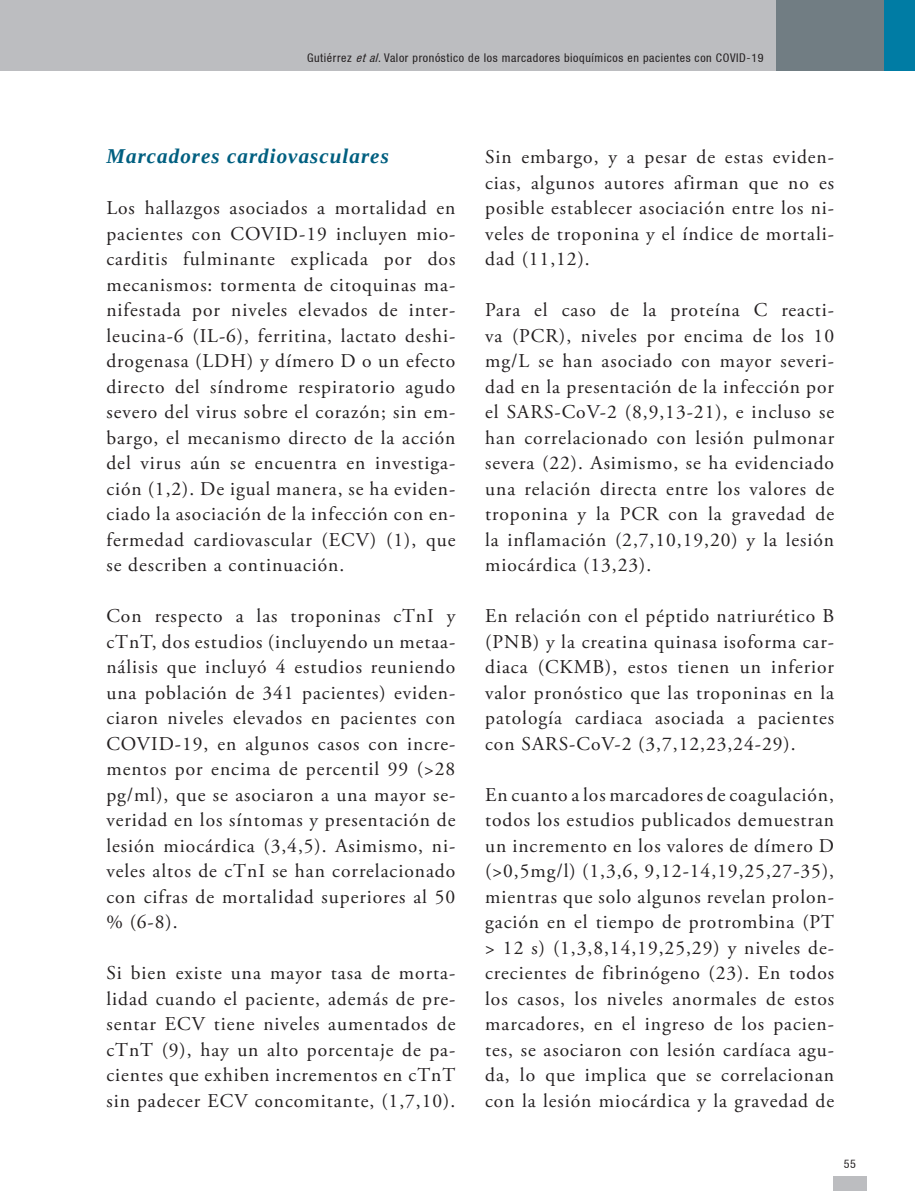
<style>
.page{position:relative;width:915px;height:1191px;background:#fff}
.page>*{position:absolute;margin:0;border:0;box-sizing:border-box;transform-origin:0 0}
.t1{font:italic 700 21px "Liberation Serif";letter-spacing:.05em;color:#005f80}
.t2{font:19.5px/25.5px "Adobe Garamond Pro";letter-spacing:.05em;color:#231f20;text-align:justify}
.t3{font:condensed 12px "Helvetica 57";letter-spacing:.05em;color:#231f20}
.s1{font-style:italic}
</style>
<div class="page">
<div style="left:832px;top:1175px;width:34px;height:16px;background:#bcbdc0"></div>
<div style="left:0;top:0;width:914px;height:71px;background:#bcbdc0"></div>
<div style="left:776px;top:0;width:138px;height:71px;background:#717d83"></div>
<div style="left:884px;top:0;width:30px;height:71px;background:#007ca4"></div>
<p class="t3" style="left:307px;top:51px;width:458px">Gutiérrez <span class="s1">etal</span>. Valor pronóstico de los marcadores bioquímicos en pacientes con COVID-19</p>
<p class="t1" style="left:106px;top:142px;width:284px">Marcadores cardiovasculares</p>
<p class="t2" style="left:106px;top:196px;width:350px">Los hallazgos asociados a mortalidad en pacientes con COVID-19 incluyen mio&shy;carditis fulminante explicada por dos mecanismos: tormenta de citoquinas ma&shy;nifestada por niveles elevados de inter&shy;leucina-6 (IL-6), ferritina, lactato deshi&shy;drogenasa (LDH) y dímero D o un efecto directo del síndrome respiratorio agudo severo del virus sobre el corazón; sin em&shy;bargo, el mecanismo directo de la acción del virus aún se encuentra en investiga&shy;ción (1,2). De igual manera, se ha eviden&shy;ciado la asociación de la infección con en&shy;fermedad cardiovascular (ECV) (1), que se describen a continuación.</p>
<p class="t2" style="left:106px;top:604px;width:350px">Con respecto a las troponinas cTnI y cTnT, dos estudios (incluyendo un metaa&shy;nálisis que incluyó 4 estudios reuniendo una población de 341 pacientes) eviden&shy;ciaron niveles elevados en pacientes con COVID-19, en algunos casos con incre&shy;mentos por encima de percentil 99 (&gt;28 pg/ml), que se asociaron a una mayor se&shy;veridad en los síntomas y presentación de lesión miocárdica (3,4,5). Asimismo, ni&shy;veles altos de cTnI se han correlacionado con cifras de mortalidad superiores al 50 % (6-8).</p>
<p class="t2" style="left:106px;top:961px;width:350px">Si bien existe una mayor tasa de morta&shy;lidad cuando el paciente, además de pre&shy;sentar ECV tiene niveles aumentados de cTnT (9), hay un alto porcentaje de pa&shy;cientes que exhiben incrementos en cTnT sin padecer ECV concomitante, (1,7,10).</p>
<p class="t2" style="left:485px;top:145px;width:350px">Sin embargo, y a pesar de estas eviden&shy;cias, algunos autores afirman que no es posible establecer asociación entre los ni&shy;veles de troponina y el índice de mortali&shy;dad (11,12).</p>
<p class="t2" style="left:485px;top:298px;width:350px">Para el caso de la proteína C reacti&shy;va (PCR), niveles por encima de los 10 mg/L se han asociado con mayor severi&shy;dad en la presentación de la infección por el SARS-CoV-2 (8,9,13-21), e incluso se han correlacionado con lesión pulmonar severa (22). Asimismo, se ha evidenciado una relación directa entre los valores de troponina y la PCR con la gravedad de la inflamación (2,7,10,19,20) y la lesión miocárdica (13,23).</p>
<p class="t2" style="left:485px;top:604px;width:350px">En relación con el péptido natriurético B (PNB) y la creatina quinasa isoforma car&shy;diaca (CKMB), estos tienen un inferior valor pronóstico que las troponinas en la patología cardiaca asociada a pacientes con SARS-CoV-2 (3,7,12,23,24-29).</p>
<p class="t2" style="left:485px;top:782px;width:350px">En cuanto a los marcadores de coagulación, todos los estudios publicados demuestran un incremento en los valores de dímero D (&gt;0,5mg/l) (1,3,6, 9,12-14,19,25,27-35), mientras que solo algunos revelan prolon&shy;gación en el tiempo de protrombina (PT &gt; 12 s) (1,3,8,14,19,25,29) y niveles de&shy;crecientes de fibrinógeno (23). En todos los casos, los niveles anormales de estos marcadores, en el ingreso de los pacien&shy;tes, se asociaron con lesión cardíaca agu&shy;da, lo que implica que se correlacionan con la lesión miocárdica y la gravedad de</p>
<p class="t3" style="left:843px;top:1156px;width:14px">55</p>
</div>
